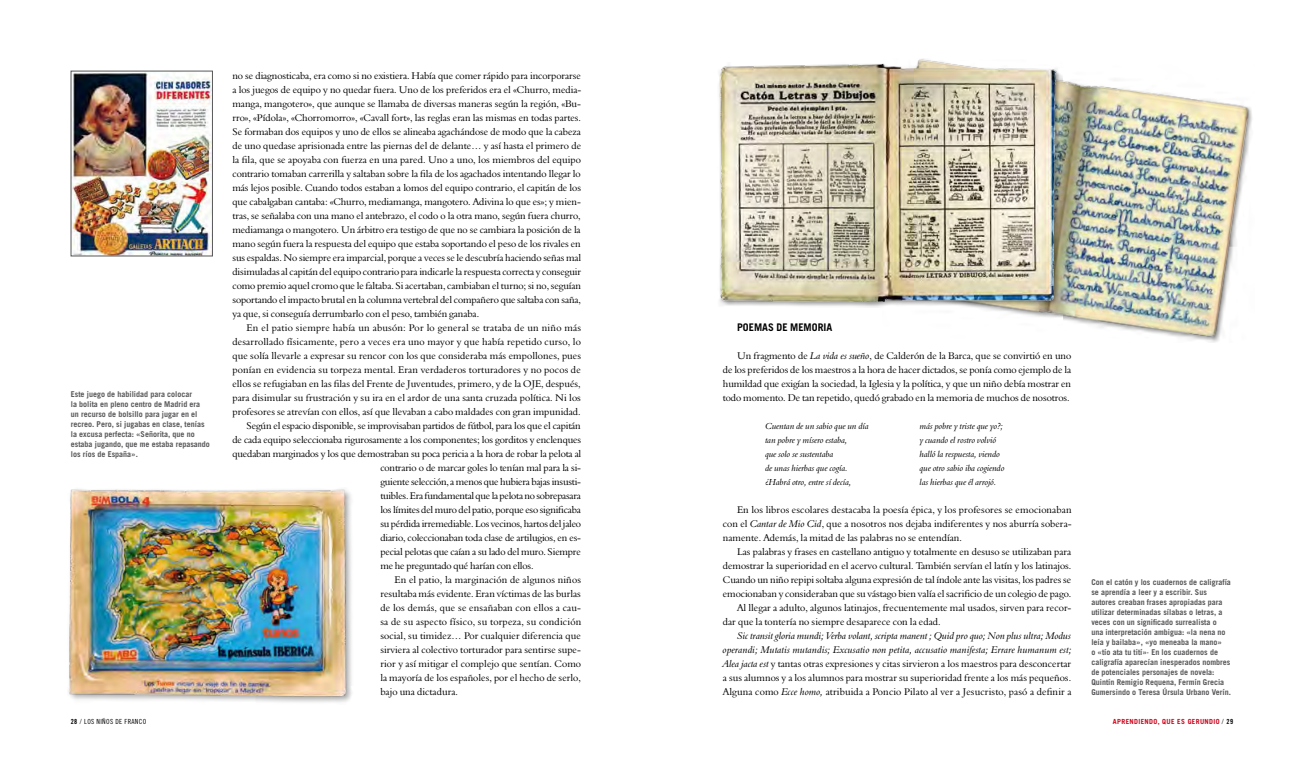
<style>
.page{position:relative;width:1304px;height:766px;background:#fff}
.page>*{position:absolute;margin:0;border:0;box-sizing:border-box;transform-origin:0 0}
.t1{font:700 10.5px "Trade Gothic";letter-spacing:.005em;color:#000}
.t2{font:10px/14px "Aldine 401 BT Roman A";letter-spacing:-.005em;color:#000;text-align:justify}
.t3{font:10px "Aldine 401 BT Roman A";letter-spacing:.015em;color:#000}
.t4{font:10px "Aldine 401 BT Italic A";letter-spacing:.015em;color:#000}
.t5{font:10px "Aldine 401 BT Roman A";letter-spacing:.02em;color:#000}
.t6{font:10px "Aldine 401 BT Roman A";letter-spacing:-.025em;color:#000}
.t7{font:9px/14px "Aldine 401 BT Italic A";color:#000}
.t8{font:700 8px/10px "Trade Gothic";color:#58585a}
.t9{font:700 7px "Trade Gothic";letter-spacing:.05em;color:#cf051d}
.t10{font:7px "Trade Gothic Cond Eighteen";letter-spacing:.05em;color:#000}
.s1{font-family:"Aldine 401 BT Italic A"}
.s2{font-family:"Trade Gothic Bold Cond Twenty"}
.s3{font-family:"Trade Gothic";font-weight:300}
.s4{font-weight:300;color:#000}
.s5{font-family:"Trade Gothic Bold Cond Twenty";font-weight:400;color:#000}
</style>
<div class="page">
<img style="left:73px;top:73px;width:138px;height:181px">
<div style="left:71px;top:71px;width:142px;height:185px;border:1px solid #58585a"></div>
<img style="left:991px;top:76px;width:261px;height:267px">
<img style="left:719px;top:59px;width:338px;height:251px">
<img style="left:68px;top:489px;width:284px;height:213px">
<p class="t8" style="left:71px;top:389px;width:141px">Este juego de habilidad para colocar<br>la bolita en pleno centro de Madrid era un recurso de bolsillo para jugar en el recreo. Pero, si jugabas en clase, tenías la excusa perfecta: «Señorita, que no estaba jugando, que me estaba repasando los ríos de España».</p>
<p class="t2" style="left:232px;top:68px;width:350px">no se diagnosticaba, era como si no existiera. Había que comer rápido para incorporarse</p>
<p class="t2" style="left:232px;top:82px;width:350px">a los juegos de equipo y no quedar fuera. Uno de los preferidos era el «Churro, media-</p>
<p class="t2" style="left:232px;top:96px;width:350px">manga, mangotero», que aunque se llamaba de diversas maneras según la región, «Bu-</p>
<p class="t2" style="left:232px;top:110px;width:350px">rro», «Pídola», «Chorromorro», «Cavall fort», las reglas eran las mismas en todas partes.</p>
<p class="t2" style="left:232px;top:124px;width:350px">Se formaban dos equipos y uno de ellos se alineaba agachándose de modo que la cabeza</p>
<p class="t2" style="left:232px;top:138px;width:350px">de uno quedase aprisionada entre las piernas del de delante… y así hasta el primero de</p>
<p class="t2" style="left:232px;top:152px;width:350px">la fila, que se apoyaba con fuerza en una pared. Uno a uno, los miembros del equipo</p>
<p class="t2" style="left:232px;top:166px;width:350px">contrario tomaban carrerilla y saltaban sobre la fila de los agachados intentando llegar lo</p>
<p class="t2" style="left:232px;top:180px;width:350px">más lejos posible. Cuando todos estaban a lomos del equipo contrario, el capitán de los</p>
<p class="t2" style="left:232px;top:194px;width:350px">que cabalgaban cantaba: «Churro, mediamanga, mangotero. Adivina lo que es»; y mien-</p>
<p class="t2" style="left:232px;top:208px;width:350px">tras, se señalaba con una mano el antebrazo, el codo o la otra mano, según fuera churro,</p>
<p class="t2" style="left:232px;top:222px;width:350px">mediamanga o mangotero. Un árbitro era testigo de que no se cambiara la posición de la</p>
<p class="t2" style="left:232px;top:236px;width:350px">mano según fuera la respuesta del equipo que estaba soportando el peso de los rivales en</p>
<p class="t2" style="left:232px;top:250px;width:350px">sus espaldas. No siempre era imparcial, porque a veces se le descubría haciendo señas mal</p>
<p class="t2" style="left:232px;top:264px;width:350px">disimuladas al capitán del equipo contrario para indicarle la respuesta correcta y conseguir</p>
<p class="t2" style="left:232px;top:278px;width:350px">como premio aquel cromo que le faltaba. Si acertaban, cambiaban el turno; si no, seguían</p>
<p class="t2" style="left:232px;top:292px;width:350px">soportando el impacto brutal en la columna vertebral del compañero que saltaba con saña,</p>
<p class="t2" style="left:232px;top:306px;width:248px">ya que, si conseguía derrumbarlo con el peso, también ganaba.</p>
<p class="t5" style="left:247px;top:321px;width:336px">En el patio siempre había un abusón: Por lo general se trataba de un niño más</p>
<p class="t3" style="left:232px;top:335px;width:350px">desarrollado físicamente, pero a veces era uno mayor y que había repetido curso, lo</p>
<p class="t2" style="left:232px;top:348px;width:350px">que solía llevarle a expresar su rencor con los que consideraba más empollones, pues</p>
<p class="t2" style="left:232px;top:362px;width:350px">ponían en evidencia su torpeza mental. Eran verdaderos torturadores y no pocos de</p>
<p class="t2" style="left:232px;top:376px;width:350px">ellos se refugiaban en las filas del Frente de Juventudes, primero, y de la OJE, después,</p>
<p class="t2" style="left:232px;top:390px;width:350px">para disimular su frustración y su ira en el ardor de una santa cruzada política. Ni los</p>
<p class="t2" style="left:232px;top:404px;width:350px">profesores se atrevían con ellos, así que llevaban a cabo maldades con gran impunidad.</p>
<p class="t2" style="left:247px;top:418px;width:336px">Según el espacio disponible, se improvisaban partidos de fútbol, para los que el capitán</p>
<p class="t2" style="left:232px;top:432px;width:350px">de cada equipo seleccionaba rigurosamente a los componentes; los gorditos y enclenques</p>
<p class="t2" style="left:232px;top:446px;width:350px">quedaban marginados y los que demostraban su poca pericia a la hora de robar la pelota al</p>
<p class="t2" style="left:380px;top:460px;width:202px">contrario o de marcar goles lo tenían mal para la si-</p>
<p class="t2" style="left:380px;top:474px;width:202px">guiente selección, a menos que hubiera bajas insusti-</p>
<p class="t6" style="left:380px;top:489px;width:202px">tuibles. Era fundamental que la pelota no sobrepasara</p>
<p class="t2" style="left:380px;top:502px;width:202px">los límites del muro del patio, porque eso significaba</p>
<p class="t2" style="left:380px;top:516px;width:202px">su pérdida irremediable. Los vecinos, hartos del jaleo</p>
<p class="t2" style="left:380px;top:530px;width:202px">diario, coleccionaban toda clase de artilugios, en es-</p>
<p class="t2" style="left:380px;top:544px;width:202px">pecial pelotas que caían a su lado del muro. Siempre</p>
<p class="t2" style="left:380px;top:558px;width:155px">me he preguntado qué harían con ellos.</p>
<p class="t3" style="left:395px;top:573px;width:188px">En el patio, la marginación de algunos niños</p>
<p class="t2" style="left:380px;top:586px;width:202px">resultaba más evidente. Eran víctimas de las burlas</p>
<p class="t3" style="left:380px;top:601px;width:202px">de los demás, que se ensañaban con ellos a cau-</p>
<p class="t3" style="left:380px;top:615px;width:202px">sa de su aspecto físico, su torpeza, su condición</p>
<p class="t2" style="left:380px;top:628px;width:202px">social, su timidez… Por cualquier diferencia que</p>
<p class="t2" style="left:380px;top:642px;width:202px">sirviera al colectivo torturador para sentirse supe-</p>
<p class="t2" style="left:380px;top:656px;width:202px">rior y así mitigar el complejo que sentían. Como</p>
<p class="t2" style="left:380px;top:670px;width:202px">la mayoría de los españoles, por el hecho de serlo,</p>
<p class="t2" style="left:380px;top:684px;width:79px">bajo una dictadura.</p>
<p class="t1" style="left:737px;top:320px;width:97px">POEMAS DE MEMORIA</p>
<p class="t2" style="left:723px;top:348px;width:350px;text-indent:14px">Un fragmento de <span class="s1">La vida es sueño</span>, de Calderón de la Barca, que se convirtió en uno de los preferidos de los maestros a la hora de hacer dictados, se ponía como ejemplo de la humildad que exigían la sociedad, la Iglesia y la política, y que un niño debía mostrar en todo momento. De tan repetido, quedó grabado en la memoria de muchos de nosotros.</p>
<p class="t7" style="left:765px;top:418px;width:105px">Cuentan de un sabio que un día tan pobre y mísero estaba,<br>que solo se sustentaba<br>de unas hierbas que cogía. ¿Habrá otro, entre sí decía,</p>
<p class="t7" style="left:920px;top:418px;width:86px">más pobre y triste que yo?; y cuando el rostro volvió halló la respuesta, viendo que otro sabio iba cogiendo las hierbas que él arrojó.</p>
<p class="t2" style="left:737px;top:502px;width:336px">En los libros escolares destacaba la poesía épica, y los profesores se emocionaban</p>
<p class="t2" style="left:723px;top:516px;width:350px">con el <span class="s1">Cantar de Mio Cid</span>, que a nosotros nos dejaba indiferentes y nos aburría sobera-</p>
<p class="t2" style="left:723px;top:530px;width:241px">namente. Además, la mitad de las palabras no se entendían.</p>
<p class="t2" style="left:737px;top:544px;width:336px">Las palabras y frases en castellano antiguo y totalmente en desuso se utilizaban para</p>
<p class="t2" style="left:723px;top:558px;width:350px">demostrar la superioridad en el acervo cultural. También servían el latín y los latinajos.</p>
<p class="t2" style="left:723px;top:572px;width:350px">Cuando un niño repipi soltaba alguna expresión de tal índole ante las visitas, los padres se</p>
<p class="t2" style="left:723px;top:586px;width:350px">emocionaban y consideraban que su vástago bien valía el sacrificio de un colegio de pago.</p>
<p class="t2" style="left:737px;top:600px;width:336px">Al llegar a adulto, algunos latinajos, frecuentemente mal usados, sirven para recor-</p>
<p class="t2" style="left:723px;top:614px;width:219px">dar que la tontería no siempre desaparece con la edad.</p>
<p class="t4" style="left:737px;top:629px;width:336px">Sic transit gloria mundi; Verba volant, scripta manent ; Quid pro quo; Non plus ultra; Modus</p>
<p class="t4" style="left:723px;top:643px;width:350px">operandi; Mutatis mutandis; Excusatio non petita, accusatio manifesta; Errare humanum est;</p>
<p class="t2" style="left:723px;top:656px;width:350px"><span class="s1">Alea jacta est</span> y tantas otras expresiones y citas sirvieron a los maestros para desconcertar</p>
<p class="t2" style="left:723px;top:670px;width:350px">a sus alumnos y a los alumnos para mostrar su superioridad frente a los más pequeños.</p>
<p class="t2" style="left:723px;top:684px;width:350px">Alguna como <span class="s1">Ecce homo,</span> atribuida a Poncio Pilato al ver a Jesucristo, pasó a definir a</p>
<p class="t8" style="left:1091px;top:577px;width:141px">Con el catón y los cuadernos de caligrafía se aprendía a leer y a escribir. Sus autores creaban frases apropiadas para utilizar determinadas sílabas o letras, a veces con un significado surrealista o<br>una interpretación ambigua: «la nena no leía y bailaba», «yo meneaba la mano»<br>o «tío ata tu tití»· En los cuadernos de caligrafía aparecían inesperados nombres de potenciales personajes de novela:<br>Quintín Remigio Requena, Fermín Grecia Gumersindo o Teresa Úrsula Urbano Verín.</p>
<p class="t10" style="left:71px;top:717px;width:77px"><span class="s2">28</span> <span class="s3">/</span> LOS NIÑOS DE FRANCO</p>
<p class="t9" style="left:1113px;top:717px;width:122px">APRENDIENDO, QUE ES GERUNDIO <span class="s4">/</span> <span class="s5">29</span></p>
</div>
